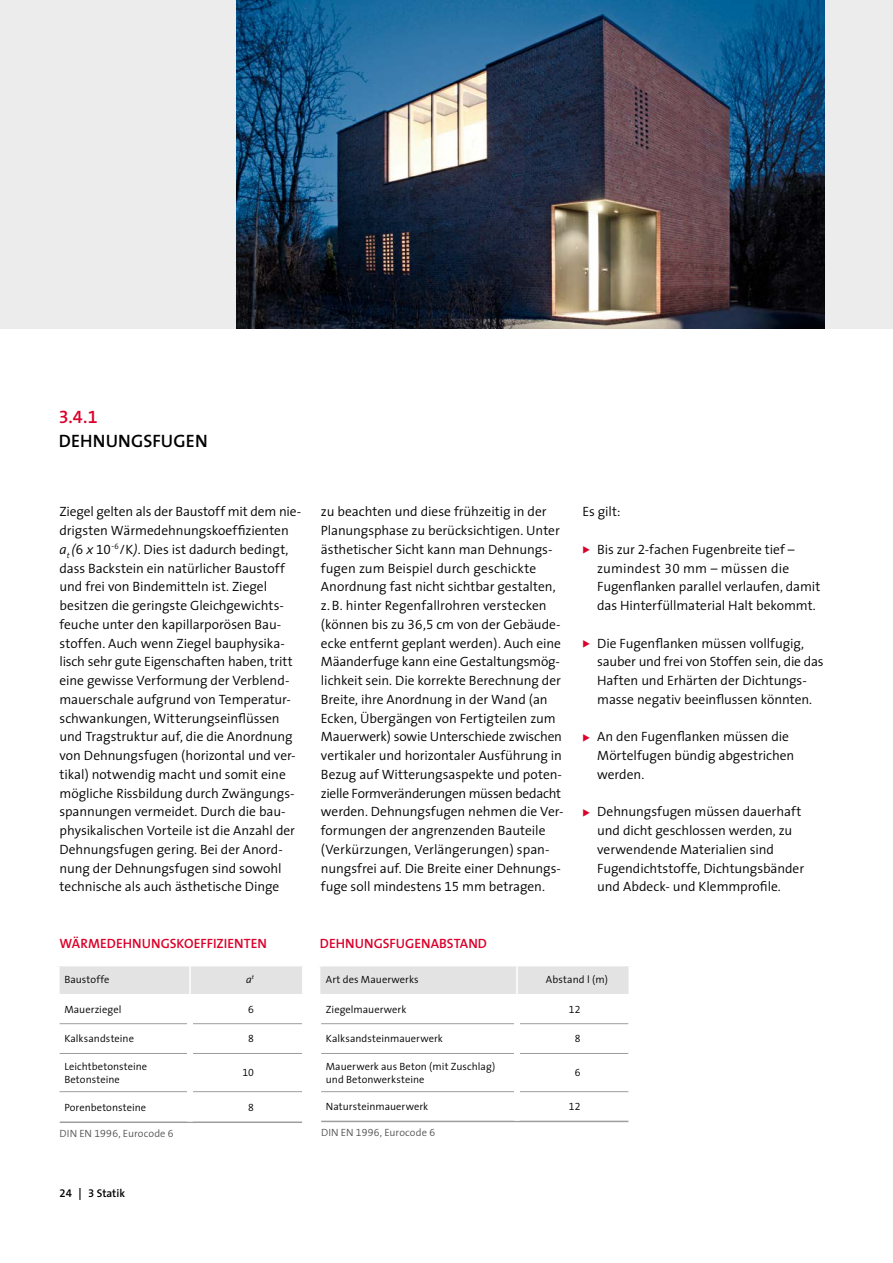
<style>
.page{position:relative;width:893px;height:1263px;background:#fff}
.page>*{position:absolute;margin:0;border:0;box-sizing:border-box;transform-origin:0 0}
.t1{font:600 18px "The Sans";letter-spacing:.01em;color:#000}
.t2{font:18px "The Sans Semi Bold Expert";color:#db012a}
.t3{font:300 13.5px/18.8px "The Sans";letter-spacing:-.005em;color:#000}
.t4{font:600 13.5px "The Sans";color:#db012a}
.t5{font:600 11.25px "The Sans";color:#000}
.t6{font:300 10.5px/13.5px "The Sans";letter-spacing:.005em;color:#000}
.t7{font:300 10.5px "The Sans";letter-spacing:.01em;color:#565656}
.t8{font:10.5px "The Sans Semi Light Expert";color:#000}
.t9{font:italic 300 10.5px "The Sans";color:#000}
.s1{font-style:italic}
.s2{font-family:"The Sans Semi Light Expert";font-weight:400}
.s3{color:#db012a}
.s4{font-family:"The Sans Semi Bold Expert";font-weight:400}
</style>
<div class="page">
<div style="left:0;top:0;width:893px;height:329px;background:#ececed"></div>
<div style="left:60px;top:966px;width:242px;height:28px;background:#e3e3e3"></div>
<hr style="left:60px;top:1121px;width:130px;height:2px;background:#9c9d9d">
<hr style="left:190px;top:1121px;width:112px;height:2px;background:#9c9d9d">
<hr style="left:189px;top:966px;width:2px;height:28px;background:#fff">
<hr style="left:60px;top:1053px;width:127px;height:1px;background:#9c9d9d">
<hr style="left:193px;top:1053px;width:109px;height:1px;background:#9c9d9d">
<hr style="left:60px;top:1091px;width:127px;height:1px;background:#9c9d9d">
<hr style="left:193px;top:1091px;width:109px;height:1px;background:#9c9d9d">
<hr style="left:60px;top:1023px;width:127px;height:1px;background:#9c9d9d">
<hr style="left:193px;top:1023px;width:109px;height:1px;background:#9c9d9d">
<div style="left:320px;top:966px;width:308px;height:28px;background:#e3e3e3"></div>
<hr style="left:321px;top:1121px;width:196px;height:1px;background:#9c9d9d">
<hr style="left:517px;top:1121px;width:112px;height:1px;background:#9c9d9d">
<hr style="left:516px;top:966px;width:2px;height:28px;background:#fff">
<hr style="left:321px;top:1053px;width:193px;height:1px;background:#9c9d9d">
<hr style="left:520px;top:1053px;width:109px;height:1px;background:#9c9d9d">
<hr style="left:321px;top:1091px;width:193px;height:1px;background:#9c9d9d">
<hr style="left:520px;top:1091px;width:109px;height:1px;background:#9c9d9d">
<hr style="left:321px;top:1023px;width:193px;height:1px;background:#9c9d9d">
<hr style="left:520px;top:1023px;width:109px;height:1px;background:#9c9d9d">
<div style="left:628px;top:994px;width:6px;height:30px;background:#fff"></div>
<div style="left:628px;top:1053px;width:6px;height:39px;background:#fff"></div>
<img style="left:237px;top:0;width:588px;height:329px">
<h1 class="t2" style="left:59px;top:401px;width:40px">3.4.1</h1>
<h1 class="t1" style="left:59px;top:425px;width:151px">DEHNUNGSFUGEN</h1>
<p class="t3" style="left:60px;top:502px;width:243px">Ziegel gelten als der Baustoff mit dem nie&shy;drigsten Wärmedehnungskoeffizienten <span class="s1">a</span><sub>t</sub> <span class="s1">(</span><span class="s2">6</span> <span class="s1">x</span> <span class="s2">10</span><sup>–6</sup>/K<span class="s1">)</span>. Dies ist dadurch bedingt, dass Backstein ein natürlicher Baustoff und frei von Bindemitteln ist. Ziegel besitzen die geringste Gleichgewichts&shy;feuche unter den kapillarporösen Bau&shy;stoffen. Auch wenn Ziegel bauphysika&shy;lisch sehr gute Eigenschaften haben, tritt eine gewisse Verformung der Verblend&shy;mauerschale aufgrund von Temperatur&shy;schwankungen, Witterungseinflüssen und Tragstruktur auf, die die Anordnung von Dehnungsfugen (horizontal und ver&shy;tikal) notwendig macht und somit eine mögliche Rissbildung durch Zwängungs&shy;spannungen vermeidet. Durch die bau&shy;physikalischen Vorteile ist die Anzahl der Dehnungsfugen gering. Bei der Anord&shy;nung der Dehnungsfugen sind sowohl technische als auch ästhetische Dinge</p>
<p class="t3" style="left:321px;top:502px;width:244px">zu beachten und diese frühzeitig in der Planungsphase zu berücksichtigen. Unter ästhetischer Sicht kann man Dehnungs&shy;fugen zum Beispiel durch geschickte Anordnung fast nicht sichtbar gestalten, z. B. hinter Regenfallrohren verstecken (können bis zu <span class="s2">36,5</span> cm von der Gebäude&shy;ecke entfernt geplant werden). Auch eine Mäanderfuge kann eine Gestaltungsmög&shy;lichkeit sein. Die korrekte Berechnung der Breite, ihre Anordnung in der Wand (an Ecken, Übergängen von Fertigteilen zum Mauerwerk) sowie Unterschiede zwischen vertikaler und horizontaler Ausführung in Bezug auf Witterungsaspekte und poten&shy;zielle Formveränderungen müssen bedacht werden. Dehnungsfugen nehmen die Ver&shy;formungen der angrenzenden Bauteile (Verkürzungen, Verlängerungen) span&shy;nungsfrei auf. Die Breite einer Dehnungs&shy;fuge soll mindestens <span class="s2">15</span> mm betragen.</p>
<p class="t3" style="left:582px;top:502px;width:40px">Es gilt:</p>
<p class="t3" style="left:597px;top:539px;width:225px;text-indent:-15px"><span class="s3">◆</span> Bis zur <span class="s2">2</span>-fachen Fugenbreite tief – zumindest <span class="s2">30</span> mm – müssen die Fugenflanken parallel verlaufen, damit das Hinterfüllmaterial Halt bekommt.</p>
<p class="t3" style="left:597px;top:633px;width:228px;text-indent:-15px"><span class="s3">◆</span> Die Fugenflanken müssen vollfugig, sauber und frei von Stoffen sein, die das Haften und Erhärten der Dichtungs&shy;masse negativ beeinflussen könnten.</p>
<p class="t3" style="left:597px;top:727px;width:199px;text-indent:-15px"><span class="s3">◆</span> An den Fugenflanken müssen die<br>Mörtelfugen bündig abgestrichen werden.</p>
<p class="t3" style="left:597px;top:802px;width:208px;text-indent:-15px"><span class="s3">◆</span> Dehnungsfugen müssen dauerhaft und dicht geschlossen werden, zu verwendende Materialien sind Fugendichtstoffe, Dichtungsbänder und Abdeck- und Klemmprofile.</p>
<p class="t4" style="left:60px;top:932px;width:209px">WÄRMEDEHNUNGSKOEFFIZIENTEN</p>
<p class="t6" style="left:64px;top:972px;width:47px">Baustoffe</p>
<p class="t9" style="left:246px;top:971px;width:9px">a<sup>t</sup></p>
<p class="t6" style="left:64px;top:1002px;width:59px">Mauerziegel</p>
<p class="t8" style="left:248px;top:1000px;width:7px">6</p>
<p class="t6" style="left:64px;top:1032px;width:71px">Kalksandsteine</p>
<p class="t8" style="left:248px;top:1030px;width:7px">8</p>
<p class="t6" style="left:64px;top:1059px;width:84px">Leichtbetonsteine<br>Betonsteine</p>
<p class="t8" style="left:243px;top:1064px;width:13px">10</p>
<p class="t6" style="left:64px;top:1100px;width:83px">Porenbetonsteine</p>
<p class="t8" style="left:248px;top:1098px;width:7px">8</p>
<p class="t7" style="left:60px;top:1125px;width:116px">DIN EN <span class="s2">1996</span>, Eurocode <span class="s2">6</span></p>
<p class="t5" style="left:60px;top:1183px;width:67px"><span class="s4">24 ] 3</span> Statik</p>
<p class="t4" style="left:320px;top:932px;width:169px">DEHNUNGSFUGENABSTAND</p>
<p class="t6" style="left:326px;top:972px;width:94px">Art des Mauerwerks</p>
<p class="t6" style="left:546px;top:972px;width:64px">Abstand l (m)</p>
<p class="t6" style="left:326px;top:1002px;width:82px">Ziegelmauerwerk</p>
<p class="t8" style="left:569px;top:1000px;width:13px">12</p>
<p class="t6" style="left:326px;top:1032px;width:119px">Kalksandsteinmauerwerk</p>
<p class="t8" style="left:575px;top:1030px;width:7px">8</p>
<p class="t6" style="left:326px;top:1059px;width:171px">Mauerwerk aus Beton (mit Zuschlag) und Betonwerksteine</p>
<p class="t8" style="left:575px;top:1064px;width:7px">6</p>
<p class="t6" style="left:326px;top:1100px;width:104px">Natursteinmauerwerk</p>
<p class="t8" style="left:569px;top:1098px;width:13px">12</p>
<p class="t7" style="left:321px;top:1124px;width:116px">DIN EN <span class="s2">1996</span>, Eurocode <span class="s2">6</span></p>
</div>
